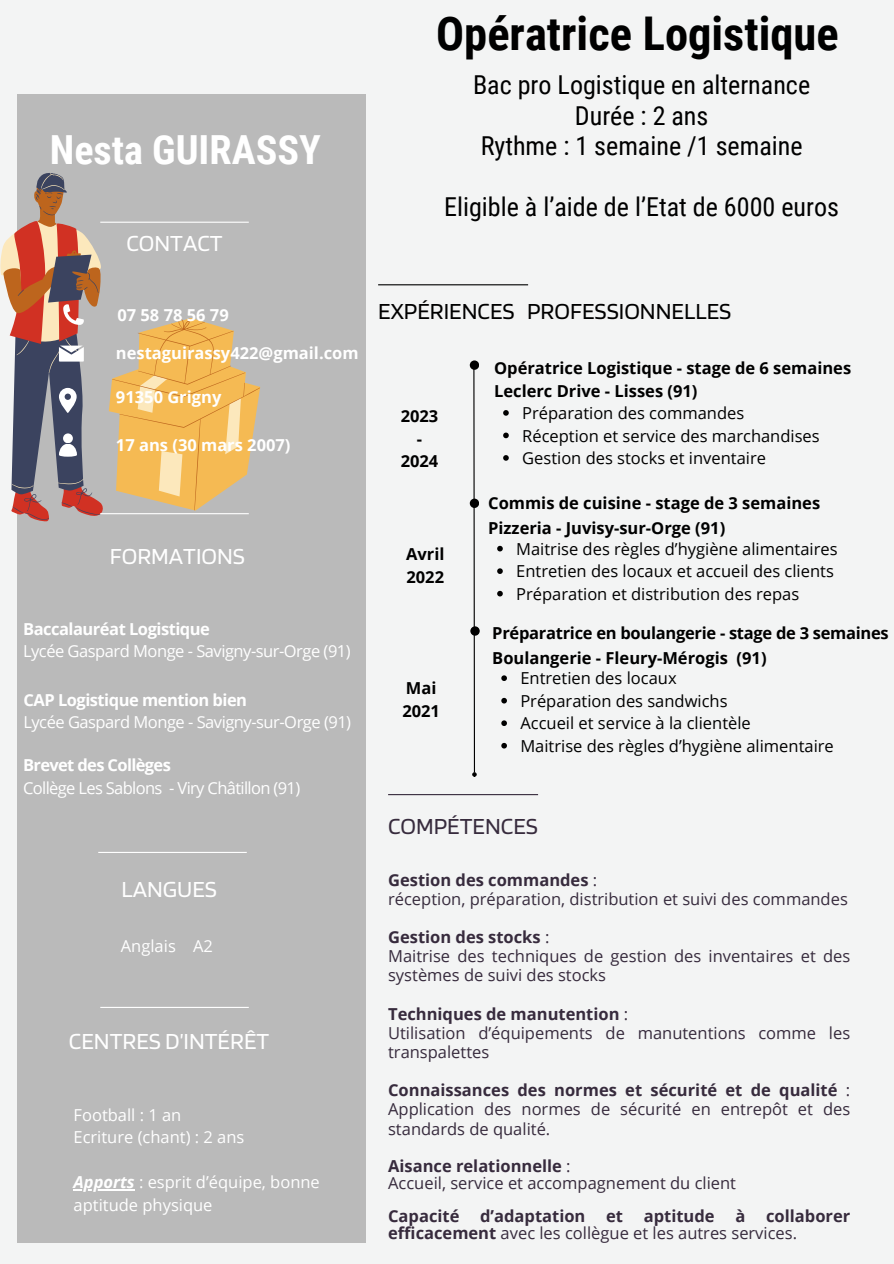
<style>
.page{position:relative;width:894px;height:1264px;background:#fff}
.page>*{position:absolute;margin:0;border:0;box-sizing:border-box;transform-origin:0 0}
.t1{font:700 46.5px "Roboto Condensed";color:#000}
.t2{font:700 40.05px "Roboto Condensed";color:#fff}
.t3{font:26.1px/30.3px "Roboto Condensed";color:#000;text-align:center}
.t4{font:24px "Blinker";color:#fff}
.t5{font:24px "Blinker";color:#000}
.t6{font:24px "Blinker";color:#372b3d}
.t7{font:16.5px/19.2px "Open Sans";color:#372b3d}
.t8{font:16.5px "Open Sans";color:#000}
.t9{font:700 16.5px/22.5px "Open Sans";color:#000}
.t10{font:700 16.5px "Open Sans";color:#372b3d}
.t11{font:16.5px "Open Sans";letter-spacing:-.03em;color:#fff}
.t12{font:16.5px/22.5px "Open Sans";color:#fff}
.t13{font:700 16.5px "Open Sans";letter-spacing:-.03em;color:#fff}
.t14{font:700 16.5px "Open Sans";color:#fff}
.s1{font-weight:700;font-style:italic}
.s2{font-weight:400}
.s3{font-weight:700}
</style>
<div class="page">
<div style="left:0;top:0;width:893px;height:1263px;background:#f3f4f4"></div>
<div style="left:17px;top:94px;width:348px;height:1147px;background:#bababa"></div>
<hr style="left:100px;top:1006px;width:149px;height:1px;background:#fff">
<svg style="left:0;top:173px;width:260px;height:348px"></svg>
<hr style="left:100px;top:222px;width:149px;height:1px;background:#fff">
<hr style="left:100px;top:513px;width:149px;height:1px;background:#fff">
<hr style="left:388px;top:794px;width:150px;height:1px;background:#372b3d">
<svg style="left:471px;top:370px;width:5px;height:406px"></svg>
<svg style="left:469px;top:498px;width:10px;height:10px"></svg>
<div style="left:470px;top:626px;width:9px;height:9px;background:#000;border-radius:50%"></div>
<svg style="left:469px;top:360px;width:10px;height:10px"></svg>
<hr style="left:378px;top:284px;width:150px;height:1px;background:#000">
<hr style="left:98px;top:851px;width:149px;height:2px;background:#fff">
<hr style="left:73px;top:1189px;width:62px;height:1px;background:#fff">
<svg style="left:503px;top:410px;width:5px;height:6px"></svg>
<svg style="left:503px;top:432px;width:5px;height:6px"></svg>
<svg style="left:503px;top:455px;width:5px;height:6px"></svg>
<svg style="left:497px;top:546px;width:5px;height:5px"></svg>
<svg style="left:497px;top:568px;width:5px;height:6px"></svg>
<svg style="left:497px;top:591px;width:5px;height:5px"></svg>
<svg style="left:501px;top:675px;width:6px;height:6px"></svg>
<svg style="left:501px;top:698px;width:6px;height:5px"></svg>
<svg style="left:501px;top:720px;width:6px;height:6px"></svg>
<svg style="left:501px;top:743px;width:6px;height:5px"></svg>
<p class="t2" style="left:50px;top:127px;width:272px">Nesta GUIRASSY</p>
<p class="t4" style="left:126px;top:228px;width:98px">CONTACT</p>
<p class="t13" style="left:117px;top:303px;width:113px">07 58 78 56 79</p>
<h5 class="t14" style="left:116px;top:341px;width:244px">nestaguirassy422@gmail.com</h5>
<p class="t14" style="left:116px;top:385px;width:107px">91350 Grigny</p>
<p class="t14" style="left:116px;top:433px;width:176px">17 ans (30 mars 2007)</p>
<h5 class="t4" style="left:110px;top:540px;width:137px">FORMATIONS</h5>
<p class="t13" style="left:23px;top:617px;width:188px">Baccalauréat Logistique</p>
<p class="t11" style="left:23px;top:639px;width:329px">Lycée Gaspard Monge - Savigny-sur-Orge (91)</p>
<p class="t13" style="left:23px;top:688px;width:225px">CAP Logistique mention bien</p>
<p class="t11" style="left:23px;top:710px;width:329px">Lycée Gaspard Monge - Savigny-sur-Orge (91)</p>
<p class="t13" style="left:23px;top:753px;width:149px">Brevet des Collèges</p>
<h3 class="t11" style="left:23px;top:776px;width:278px">Collège Les Sablons - Viry Châtillon (91)</h3>
<p class="t4" style="left:121px;top:873px;width:97px">LANGUES</p>
<h5 class="t12" style="left:121px;top:934px;width:93px">Anglais A2</h5>
<h2 class="t4" style="left:69px;top:1026px;width:202px">CENTRES D’INTÉRÊT</h2>
<p class="t12" style="left:73px;top:1103px;width:109px">Football : 1 an</p>
<p class="t12" style="left:73px;top:1125px;width:172px">Ecriture (chant) : 2 ans</p>
<p class="t12" style="left:73px;top:1170px;width:248px"><span class="s1">Apports</span> : esprit d’équipe, bonne aptitude physique</p>
<p class="t1" style="left:436px;top:7px;width:404px">Opératrice Logistique</p>
<h3 class="t3" style="left:473px;top:70px;width:338px">Bac pro Logistique en alternance<br>Durée : 2 ans<br>Rythme : 1 semaine /1 semaine</h3>
<h5 class="t3" style="left:444px;top:192px;width:396px">Eligible à l’aide de l’Etat de 6000 euros</h5>
<h5 class="t5" style="left:378px;top:296px;width:354px">EXPÉRIENCES PROFESSIONNELLES</h5>
<p class="t9" style="left:400px;top:404px;width:39px;text-align:center">2023 -<br>2024</p>
<p class="t9" style="left:406px;top:542px;width:40px">Avril<br>2022</p>
<p class="t9" style="left:402px;top:676px;width:39px">Mai<br>2021</p>
<h5 class="t9" style="left:494px;top:356px;width:358px">Opératrice Logistique - stage de 6 semaines</h5>
<p class="t8" style="left:522px;top:401px;width:223px">Préparation des commandes</p>
<p class="t8" style="left:522px;top:424px;width:299px">Réception et service des marchandises</p>
<p class="t8" style="left:522px;top:446px;width:245px">Gestion des stocks et inventaire</p>
<h5 class="t9" style="left:494px;top:379px;width:205px">Leclerc Drive - Lisses (91)</h5>
<h5 class="t9" style="left:488px;top:491px;width:333px">Commis de cuisine - stage de 3 semaines</h5>
<p class="t9" style="left:488px;top:516px;width:238px">Pizzeria - Juvisy-sur-Orge (91)</p>
<p class="t8" style="left:516px;top:537px;width:323px">Maitrise des règles d’hygiène alimentaires</p>
<p class="t8" style="left:516px;top:559px;width:319px">Entretien des locaux et accueil des clients</p>
<h5 class="t8" style="left:516px;top:582px;width:284px">Préparation et distribution des repas</h5>
<p class="t9" style="left:492px;top:621px;width:398px">Préparatrice en boulangerie - stage de 3 semaines</p>
<p class="t9" style="left:492px;top:646px;width:276px">Boulangerie - Fleury-Mérogis (91)</p>
<p class="t8" style="left:520px;top:666px;width:158px">Entretien des locaux</p>
<p class="t8" style="left:520px;top:689px;width:209px">Préparation des sandwichs</p>
<p class="t8" style="left:520px;top:711px;width:232px">Accueil et service à la clientèle</p>
<h5 class="t8" style="left:520px;top:734px;width:315px">Maitrise des règles d’hygiène alimentaire</h5>
<h3 class="t6" style="left:388px;top:810px;width:151px">COMPÉTENCES</h3>
<h1 class="t10" style="left:388px;top:868px;width:210px">Gestion des commandes <span class="s2">:</span></h1>
<h4 class="t7" style="left:388px;top:888px;width:461px">réception, préparation, distribution et suivi des commandes</h4>
<h4 class="t10" style="left:388px;top:925px;width:163px">Gestion des stocks <span class="s2">:</span></h4>
<h3 class="t7" style="left:388px;top:946px;width:463px">Maitrise des techniques de gestion des inventaires et des systèmes de suivi des stocks</h3>
<h5 class="t10" style="left:388px;top:1002px;width:241px">Techniques de manutention <span class="s2">:</span></h5>
<h5 class="t7" style="left:388px;top:1022px;width:463px">Utilisation d’équipements de manutentions comme les transpalettes</h5>
<h5 class="t7" style="left:388px;top:1080px;width:463px;text-align:justify"><span class="s3">Connaissances des normes et sécurité et de qualité</span> :<br>Application des normes de sécurité en entrepôt et des standards de qualité.</h5>
<h3 class="t10" style="left:388px;top:1153px;width:184px">Aisance relationnelle <span class="s2">:</span></h3>
<h3 class="t7" style="left:388px;top:1172px;width:349px">Accueil, service et accompagnement du client</h3>
<p class="t10" style="left:388px;top:1204px;width:73px">Capacité</p>
<p class="t10" style="left:480px;top:1204px;width:107px">d’adaptation</p>
<p class="t10" style="left:606px;top:1204px;width:18px">et</p>
<p class="t10" style="left:643px;top:1204px;width:72px">aptitude</p>
<p class="t10" style="left:735px;top:1204px;width:11px">à</p>
<p class="t7" style="left:388px;top:1207px;width:463px;line-height:16.8px;text-indent:378px"><span class="s3">collaborer efficacement</span> avec les collègue et les autres services.</p>
</div>
